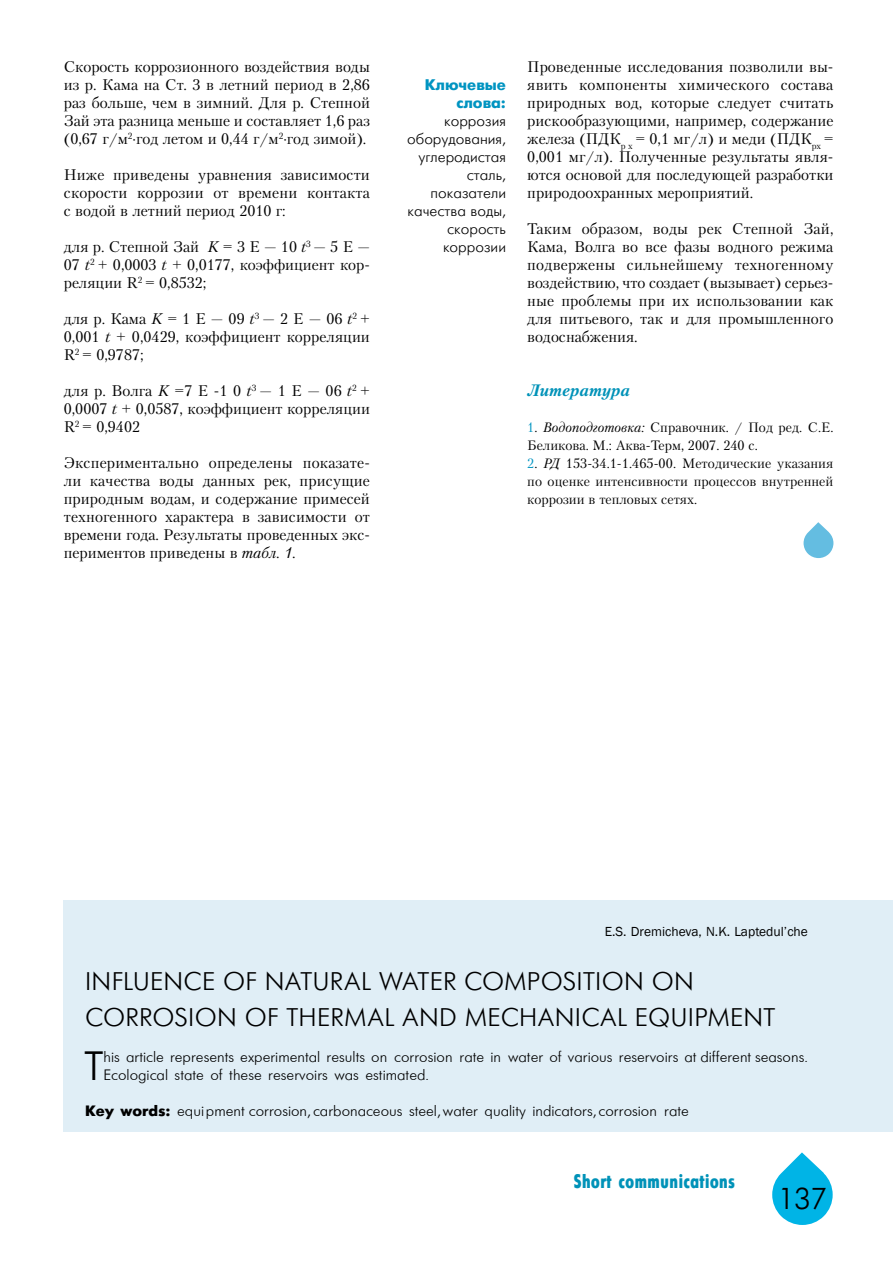
<style>
.page{position:relative;width:893px;height:1263px;background:#fff}
.page>*{position:absolute;margin:0;border:0;box-sizing:border-box;transform-origin:0 0}
.t1{font:40.65px "Futuris";color:#000}
.t2{font:30px "Futuris Cyrillic";color:#000}
.t3{font:25.5px/36px "Futuris C";letter-spacing:.015em;color:#000}
.t4{font:19.5px "Futuris X Cond C";color:#0092b8}
.t5{font:italic 700 16.5px "Petersburg C";letter-spacing:.005em;color:#0092b8}
.t6{font:15.3px/18px "Petersburg C";color:#000;text-align:justify}
.t7{font:15.3px/18px "Futuris C";color:#000;text-align:right}
.t8{font:700 15.3px/18px "Futuris C";color:#0094c1;text-align:right}
.t9{font:15px/18px "Futuris";color:#000}
.t10{font:13.5px/18px "Petersburg C";color:#000}
.t11{font:13.5px "Franklin Gothic";color:#000}
.s1{font-style:italic}
.s2{color:#0094c1}
.s3{font-weight:700}
</style>
<div class="page">
<svg style="left:772px;top:1152px;width:61px;height:73px"></svg>
<svg style="left:803px;top:522px;width:30px;height:36px"></svg>
<div style="left:64px;top:900px;width:829px;height:231px;background:#e0eef6"></div>
<p class="t6" style="left:64px;top:57px;width:308px">Скорость коррозионного воздействия воды из р. Кама на Ст. 3 в летний период в 2,86 раз больше, чем в зимний. Для р. Степной Зай эта разница меньше и составляет 1,6 раз (0,67 г/м<sup>2</sup>·год летом и 0,44 г/м<sup>2</sup>·год зимой).</p>
<p class="t6" style="left:64px;top:165px;width:308px">Ниже приведены уравнения зависимости скорости коррозии от времени контакта с водой в летний период 2010 г:</p>
<p class="t6" style="left:64px;top:237px;width:308px">для р. Степной Зай <span class="s1">K</span> = 3 E — 10 <span class="s1">t</span><sup>3</sup> — 5 E — 07 <span class="s1">t</span><sup>2</sup> + 0,0003 <span class="s1">t</span> + 0,0177, коэффициент кор&shy;реляции R<sup>2</sup> = 0,8532;</p>
<p class="t6" style="left:64px;top:309px;width:308px">дляр.Кама<span class="s1">K</span> =1E—09<span class="s1">t</span><sup>3</sup>—2E—06<span class="s1">t</span><sup>2</sup>+ 0,001 <span class="s1">t</span> + 0,0429, коэффициент корреляции R<sup>2</sup> = 0,9787;</p>
<p class="t6" style="left:64px;top:381px;width:308px">дляр.Волга<span class="s1">K</span> =7E-10<span class="s1">t</span><sup>3</sup>—1E—06<span class="s1">t</span><sup>2</sup>+ 0,0007 <span class="s1">t</span> + 0,0587, коэффициент корреляции R<sup>2</sup> = 0,9402</p>
<p class="t6" style="left:64px;top:453px;width:308px">Экспериментально определены показате&shy;ли качества воды данных рек, присущие природным водам, и содержание примесей техногенного характера в зависимости от времени года. Результаты проведенных экс&shy;периментов приведены в <span class="s1">табл. 1</span>.</p>
<p class="t8" style="left:425px;top:76px;width:83px">Ключевые слова:</p>
<p class="t7" style="left:407px;top:112px;width:100px">КОРРОЗИЯ<br>ОБОРУДОВАНИЯ,<br>УГЛЕРОДИСТАЯ<br>СТАЛЬ,<br>ПОКАЗАТЕЛИ<br>КАЧЕСТВА ВОДЫ,<br>СКОРОСТЬ<br>КОРРОЗИИ</p>
<p class="t6" style="left:527px;top:57px;width:308px">Проведенные исследования позволили вы&shy;явить компоненты химического состава природных вод, которые следует считать рискообразующими, например, содержание железа (ПДК<sub>р</sub> <sub>х</sub> = 0,1 мг/л) и меди (ПДК<sub>рх</sub> = 0,001 мг/л). Полученные результаты явля&shy;ются основой для последующей разработки природоохранных мероприятий.</p>
<p class="t6" style="left:527px;top:219px;width:308px">Таким образом, воды рек Степной Зай, Кама, Волга во все фазы водного режима подвержены сильнейшему техногенному воздействию, что создает (вызывает) серьез&shy;ные проблемы при их использовании как для питьевого, так и для промышленного водоснабжения.</p>
<p class="t5" style="left:527px;top:380px;width:104px">Литература</p>
<p class="t10" style="left:527px;top:418px;width:308px"><span class="s2">1</span><span class="s1">. Водоподготовка:</span> Справочник. / Под ред. С.Е.<br>Беликова. М.: Аква-Терм, 2007. 240 с.</p>
<p class="t10" style="left:527px;top:454px;width:308px;text-align:justify"><span class="s2">2</span><span class="s1">. РД</span> 153-34.1-1.465-00. Методические указания по оценке интенсивности процессов внутренней коррозии в тепловых сетях.</p>
<p class="t11" style="left:605px;top:923px;width:205px">E.S. Dremicheva, N.K. Laptedul’che</p>
<h3 class="t3" style="left:85px;top:964px;width:692px">I NFLUENCE OF NATURAL WATER COMPOSITION ON<br>CORROSION OF THERMAL AND MECHANICAL EQUIPMENT</h3>
<h1 class="t1" style="left:85px;top:1045px;width:20px">T</h1>
<p class="t9" style="left:103px;top:1048px;width:706px">his article represents experimental results on corrosion rate in water of various reservoirs at different seasons.<br>Ecological state of these reservoirs was estimated.</p>
<p class="t9" style="left:85px;top:1102px;width:605px"><span class="s3">Key words:</span> equi pment corrosion, carbonaceous steel, water quality indicators, corrosion rate</p>
<p class="t4" style="left:574px;top:1170px;width:163px">Short communications</p>
<h2 class="t2" style="left:778px;top:1183px;width:51px">137</h2>
</div>
